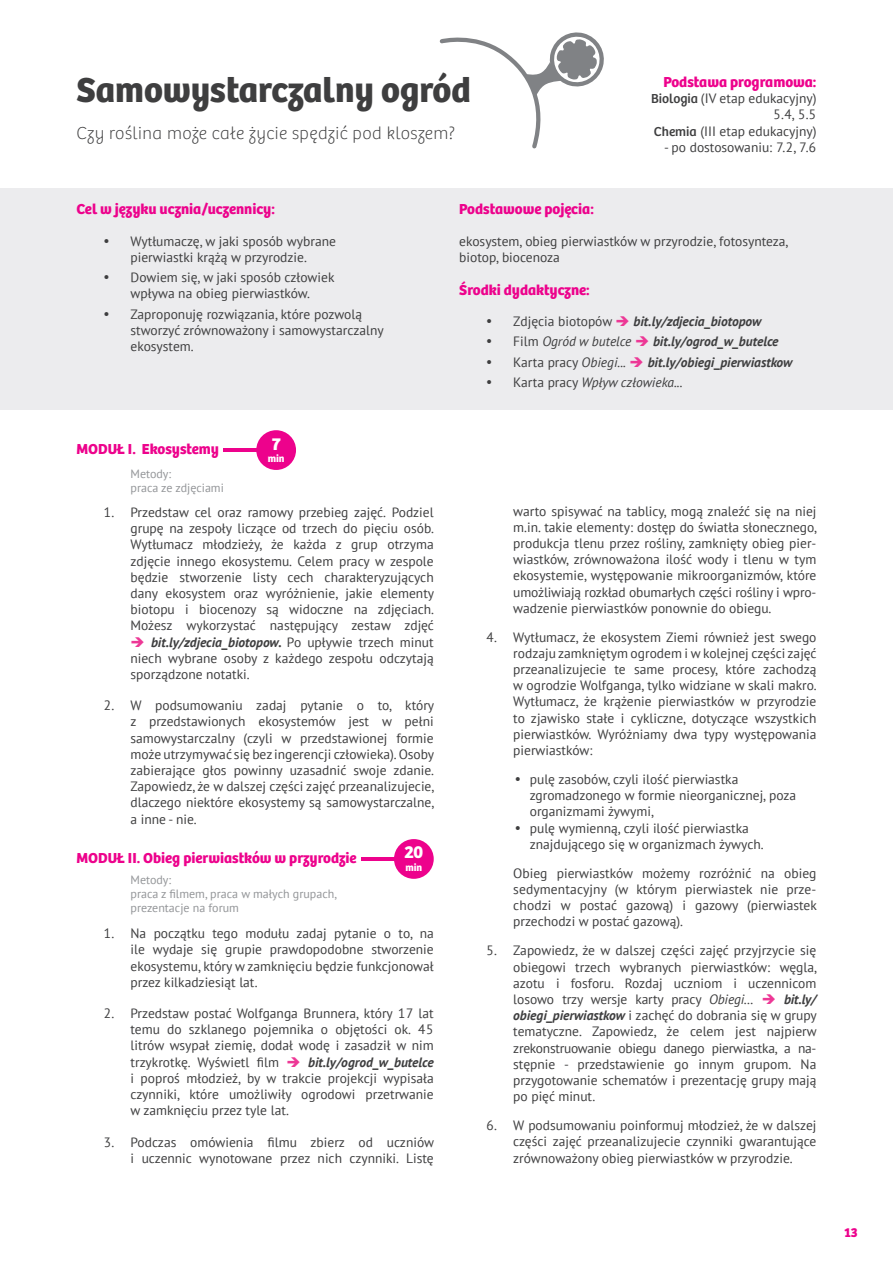
<style>
.page{position:relative;width:893px;height:1263px;background:#fff}
.page>*{position:absolute;margin:0;border:0;box-sizing:border-box;transform-origin:0 0}
.Podtytuł{font:700 36px "Bree";color:#3e3e3f}
.Normalny{font:100 18px "Bree";letter-spacing:.025em;color:#3e3e3f}
.t1{font:700 18px "Bree";color:#fff}
.cel___pojecia___srod{font:700 15px "Bree";color:#ed028c}
.modul_nowy{font:700 15px "Bree";color:#ed028c}
.przebieg_scenariusza{font:13.5px/16.2px "PT Sans";color:#3e3e3f;text-align:justify}
.wypunktowanie{font:13.5px/16.2px "PT Sans";color:#3e3e3f}
.wypunktowanie_w_prze{font:13.5px/16.2px "PT Sans";color:#3e3e3f}
.Normalny-2{font:13.5px/16.2px "PT Sans";color:#3e3e3f}
.wypunktowanie-2{font:italic 700 13.5px "PT Sans";color:#3e3e3f}
.wypunktowanie-3{font:italic 13.5px "PT Sans";color:#3e3e3f}
.t2{font:700 13.5px "Bree";color:#ed028c}
.t3{font:12px/14.4px "PT Sans";color:#939598}
.t4{font:700 10.5px "Bree";color:#fff}
.s1{font-family:"Bree"}
.s2{color:#ed3896}
.s3{font-weight:700;font-style:italic}
.s4{font-weight:400;font-style:normal}
.s5{font-weight:400}
.s6{font-style:normal}
.s7{font-style:italic}
</style>
<div class="page">
<div style="left:0;top:188px;width:893px;height:222px;background:#ececee"></div>
<div style="left:256px;top:430px;width:40px;height:40px;background:#ed028c;border-radius:50%"></div>
<hr style="left:223px;top:448px;width:52px;height:4px;background:#ed028c">
<svg style="left:439px;top:32px;width:165px;height:117px"></svg>
<div style="left:394px;top:839px;width:40px;height:40px;background:#ed028c;border-radius:50%"></div>
<hr style="left:361px;top:857px;width:52px;height:3px;background:#ed028c">
<p class="Podtytuł" style="left:77px;top:68px;width:396px">Samowystarczalny ogród</p>
<p class="Normalny" style="left:77px;top:122px;width:380px">Czy roślina może całe życie spędzić pod kloszem?</p>
<p class="cel___pojecia___srod" style="left:663px;top:73px;width:155px">Podstawa programowa:</p>
<p class="Normalny-2" style="left:651px;top:90px;width:167px"><span class="s1">Biologia</span> (IV etap edukacyjny)</p>
<p class="Normalny-2" style="left:773px;top:106px;width:45px">5.4, 5.5</p>
<p class="Normalny-2" style="left:654px;top:122px;width:164px"><span class="s1">Chemia</span> (III etap edukacyjny)</p>
<p class="Normalny-2" style="left:664px;top:139px;width:154px">- po dostosowaniu: 7.2, 7.6</p>
<p class="cel___pojecia___srod" style="left:77px;top:200px;width:200px">Cel w języku ucznia/uczennicy:</p>
<p class="wypunktowanie" style="left:131px;top:232px;width:207px">Wytłumaczę, w jaki sposób wybrane pierwiastki krążą w przyrodzie.</p>
<p class="wypunktowanie" style="left:131px;top:269px;width:205px">Dowiem się, w jaki sposób człowiek wpływa na obieg pierwiastków.</p>
<p class="wypunktowanie" style="left:131px;top:306px;width:255px">Zaproponuję rozwiązania, które pozwolą stworzyć zrównoważony i samowystarczalny ekosystem.</p>
<p class="modul_nowy" style="left:77px;top:440px;width:144px">MODUŁ I. Ekosystemy</p>
<p class="t3" style="left:131px;top:466px;width:95px">Metody:<br>praca ze zdjęciami</p>
<p class="t1" style="left:272px;top:433px;width:10px">7</p>
<p class="t4" style="left:268px;top:452px;width:18px">min</p>
<p class="przebieg_scenariusza" style="left:131px;top:504px;width:305px;text-indent:-27px">1. Przedstaw cel oraz ramowy przebieg zajęć. Podziel grupę na zespoły liczące od trzech do pięciu osób.<br>Wytłumacz młodzieży, że każda z grup otrzyma zdjęcie innego ekosystemu. Celem pracy w zespole będzie stworzenie listy cech charakteryzujących dany ekosystem oraz wyróżnienie, jakie elementy biotopu i biocenozy są widoczne na zdjęciach.<br>Możesz wykorzystać następujący zestaw zdjęć</p>
<p class="przebieg_scenariusza" style="left:131px;top:633px;width:305px"><span class="s2">➔</span> <span class="s3">bit.ly/zdjecia_biotopow.</span> Po upływie trzech minut niech wybrane osoby z każdego zespołu odczytają sporządzone notatki.</p>
<p class="przebieg_scenariusza" style="left:131px;top:697px;width:305px;text-indent:-27px">2. W podsumowaniu zadaj pytanie o to, który z przedstawionych ekosystemów jest w pełni samowystarczalny (czyli w przedstawionej formie może utrzymywać się bez ingerencji człowieka). Osoby zabierające głos powinny uzasadnić swoje zdanie.<br>Zapowiedz, że w dalszej części zajęć przeanalizujecie, dlaczego niektóre ekosystemy są samowystarczalne, a inne - nie.</p>
<p class="modul_nowy" style="left:77px;top:848px;width:282px">MODUŁ II. Obieg pierwiastków w przyrodzie</p>
<p class="t1" style="left:404px;top:842px;width:20px">20</p>
<p class="t4" style="left:405px;top:861px;width:18px">min</p>
<p class="t3" style="left:131px;top:872px;width:208px">Metody:<br>praca z filmem, praca w małych grupach,</p>
<p class="t3" style="left:131px;top:901px;width:110px">prezentacje na forum</p>
<p class="przebieg_scenariusza" style="left:131px;top:925px;width:305px;text-indent:-27px">1. Na początku tego modułu zadaj pytanie o to, na ile wydaje się grupie prawdopodobne stworzenie ekosystemu, który w zamknięciu będzie funkcjonował przez kilkadziesiąt lat.</p>
<p class="przebieg_scenariusza" style="left:131px;top:1005px;width:305px;text-indent:-27px">2. Przedstaw postać Wolfganga Brunnera, który 17 lat temu do szklanego pojemnika o objętości ok. 45 litrów wsypał ziemię, dodał wodę i zasadził w nim trzykrotkę. Wyświetl film <span class="s2">➔</span> <span class="s3">bit.ly/ogrod_w_butelce </span>i poproś młodzież, by w trakcie projekcji wypisała czynniki, które umożliwiły ogrodowi przetrwanie w zamknięciu przez tyle lat.</p>
<p class="przebieg_scenariusza" style="left:104px;top:1133px;width:332px;text-align:right">3. Podczas omówienia filmu zbierz od uczniów i uczennic wynotowane przez nich czynniki. Listę</p>
<p class="cel___pojecia___srod" style="left:459px;top:200px;width:136px">Podstawowe pojęcia:</p>
<p class="Normalny-2" style="left:459px;top:232px;width:330px">ekosystem, obieg pierwiastków w przyrodzie, fotosynteza, biotop, biocenoza</p>
<p class="cel___pojecia___srod" style="left:459px;top:281px;width:132px">Środki dydaktyczne:</p>
<p class="wypunktowanie-2" style="left:513px;top:312px;width:250px"><span class="s4">Zdjęcia biotopów</span> <span class="s2">➔</span> bit.ly/zdjecia_biotopow</p>
<p class="wypunktowanie-2" style="left:513px;top:333px;width:267px"><span class="s4">Film</span> <span class="s5">Ogród w butelce</span> <span class="s2">➔</span> bit.ly/ogrod_w_butelce</p>
<p class="wypunktowanie-2" style="left:513px;top:353px;width:281px"><span class="s4">Karta pracy</span> <span class="s5">Obiegi...</span> <span class="s2">➔</span> bit.ly/obiegi_pierwiastkow</p>
<p class="wypunktowanie-3" style="left:513px;top:374px;width:171px"><span class="s6">Karta pracy</span> Wpływ człowieka...</p>
<p class="przebieg_scenariusza" style="left:513px;top:502px;width:305px">warto spisywać na tablicy, mogą znaleźć się na niej m.in. takie elementy: dostęp do światła słonecznego, produkcja tlenu przez rośliny, zamknięty obieg pier&shy;wiastków, zrównoważona ilość wody i tlenu w tym ekosystemie, występowanie mikroorganizmów, które umożliwiają rozkład obumarłych części rośliny i wpro&shy;wadzenie pierwiastków ponownie do obiegu.</p>
<p class="przebieg_scenariusza" style="left:513px;top:628px;width:305px;text-indent:-27px">4. Wytłumacz, że ekosystem Ziemi również jest swego rodzaju zamkniętym ogrodem i w kolejnej części zajęć przeanalizujecie te same procesy, które zachodzą w ogrodzie Wolfganga, tylko widziane w skali makro.<br>Wytłumacz, że krążenie pierwiastków w przyrodzie to zjawisko stałe i cykliczne, dotyczące wszystkich pierwiastków. Wyróżniamy dwa typy występowania pierwiastków:</p>
<p class="wypunktowanie_w_prze" style="left:530px;top:771px;width:268px">pulę zasobów, czyli ilość pierwiastka zgromadzonego w formie nieorganicznej, poza organizmami żywymi,</p>
<p class="wypunktowanie_w_prze" style="left:530px;top:819px;width:236px">pulę wymienną, czyli ilość pierwiastka znajdującego się w organizmach żywych.</p>
<p class="przebieg_scenariusza" style="left:513px;top:865px;width:305px">Obieg pierwiastków możemy rozróżnić na obieg sedymentacyjny (w którym pierwiastek nie prze&shy;chodzi w postać gazową) i gazowy (pierwiastek przechodzi w postać gazową).</p>
<p class="przebieg_scenariusza" style="left:513px;top:942px;width:305px;text-indent:-27px">5. Zapowiedz, że w dalszej części zajęć przyjrzycie się obiegowi trzech wybranych pierwiastków: węgla, azotu i fosforu. Rozdaj uczniom i uczennicom losowo trzy wersje karty pracy <span class="s7">Obiegi…</span> <span class="s2">➔</span> <span class="s3">bit.ly/ obiegi_pierwiastkow</span> i zachęć do dobrania się w grupy tematyczne. Zapowiedz, że celem jest najpierw zrekonstruowanie obiegu danego pierwiastka, a na&shy;stępnie - przedstawienie go innym grupom. Na przygotowanie schematów i prezentację grupy mają po pięć minut.</p>
<p class="przebieg_scenariusza" style="left:513px;top:1117px;width:305px;text-indent:-27px">6. W podsumowaniu poinformuj młodzież, że w dalszej części zajęć przeanalizujecie czynniki gwarantujące zrównoważony obieg pierwiastków w przyrodzie.</p>
<p class="t2" style="left:844px;top:1224px;width:15px">13</p>
</div>
